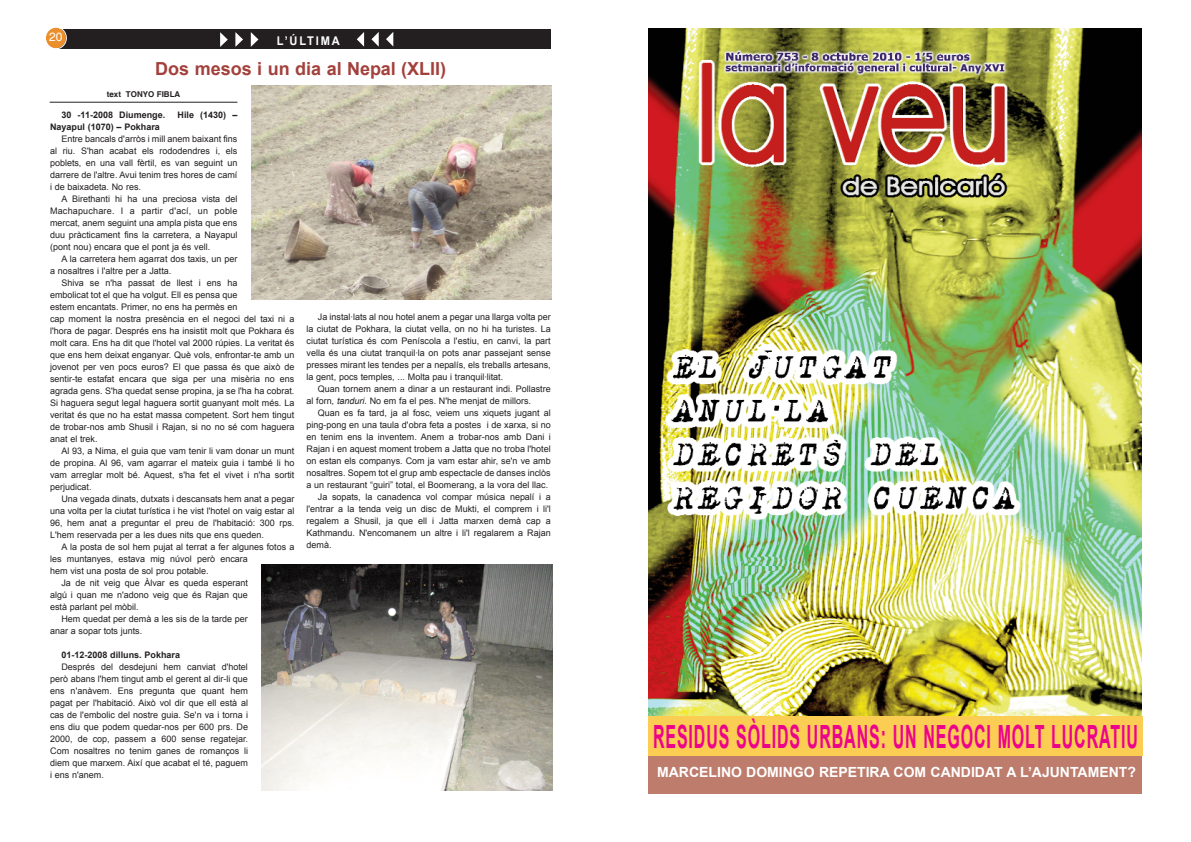
<style>
.page{position:relative;width:1191px;height:842px;background:#fff}
.page>*{position:absolute;margin:0;border:0;box-sizing:border-box;transform-origin:0 0}
.t1{font:700 32px "Arial";letter-spacing:.055em;color:#ed028c;scale:.5 1}
.t2{font:700 18px "Arial";color:#a3403b}
.t3{font:700 14px "Arial";color:#fff}
.t4{font:700 12px "Arial";letter-spacing:.165em;color:#fff;scale:.92 1}
.t5{font:12px "Helvetica";color:#fff}
.t6{font:9px/12px "Arial";color:#231f20;text-align:justify}
.t7{font:700 9px "Arial";color:#231f20}
.t8{font:700 8px "Helvetica";color:#231f20}
.s1{font-style:italic}
</style>
<div class="page">
<div style="left:59px;top:29px;width:492px;height:20px;background:#231f20"></div>
<svg style="left:220px;top:32px;width:8px;height:15px"></svg>
<svg style="left:235px;top:32px;width:8px;height:15px"></svg>
<svg style="left:251px;top:32px;width:7px;height:15px"></svg>
<svg style="left:46px;top:27px;width:21px;height:22px"></svg>
<svg style="left:386px;top:32px;width:7px;height:14px"></svg>
<svg style="left:371px;top:32px;width:8px;height:15px"></svg>
<svg style="left:357px;top:32px;width:7px;height:15px"></svg>
<div style="left:648px;top:29px;width:493px;height:765px;background:#bd7c6c"></div>
<img style="left:648px;top:29px;width:493px;height:687px">
<hr style="left:50px;top:102px;width:187px;height:1px;background:#231f20">
<img style="left:252px;top:85px;width:299px;height:215px">
<img style="left:262px;top:565px;width:290px;height:225px">
<div style="left:648px;top:716px;width:495px;height:40px;background:#fbcd53"></div>
<h3 class="t5" style="left:49px;top:30px;width:15px">20</h3>
<h3 class="t4" style="left:277px;top:34px;width:70px">L’ÚLTIMA</h3>
<h2 class="t2" style="left:155px;top:59px;width:293px">Dos mesos i un dia al Nepal (XLII)</h2>
<p class="t8" style="left:107px;top:89px;width:75px">text TONYO FIBLA</p>
<p class="t7" style="left:61px;top:110px;width:105px">30 -11-2008 Diumenge.</p>
<p class="t7" style="left:178px;top:110px;width:61px">Hile (1430) –</p>
<p class="t7" style="left:50px;top:122px;width:111px">Nayapul (1070) – Pokhara</p>
<p class="t6" style="left:50px;top:133px;width:189px;text-indent:11px">Entre bancals d'arròs i mill anem baixant fins al riu. S'han acabat els rododendres i, els poblets, en una vall fèrtil, es van seguint un darrere de l'altre. Avui tenim tres hores de camí i de baixadeta. No res.</p>
<p class="t6" style="left:50px;top:193px;width:189px;text-indent:11px">A Birethanti hi ha una preciosa vista del Machapuchare. I a partir d'ací, un poble mercat, anem seguint una ampla pista que ens duu pràcticament fins la carretera, a Nayapul (pont nou) encara que el pont ja és vell.</p>
<p class="t6" style="left:50px;top:253px;width:189px;text-indent:11px">A la carretera hem agarrat dos taxis, un per a nosaltres i l'altre per a Jatta.</p>
<p class="t6" style="left:50px;top:277px;width:246px;text-align:left;text-indent:11px">Shiva se n'ha passat de llest i ens ha<br>embolicat tot el que ha volgut. Ell es pensa que<br>estem encantats. Primer, no ens ha permès en<br>cap moment la nostra presència en el negoci del taxi ni a l'hora de pagar. Després ens ha insistit molt que Pokhara és molt cara. Ens ha dit que l'hotel val 2000 rúpies. La veritat és que ens hem deixat enganyar. Què vols, enfrontar-te amb un jovenot per ven pocs euros? El que passa és que això de sentir-te estafat encara que siga per una misèria no ens agrada gens. S'ha quedat sense propina, ja se l'ha ha cobrat.<br>Si haguera segut legal haguera sortit guanyant molt més. La veritat és que no ha estat massa competent. Sort hem tingut de trobar-nos amb Shusil i Rajan, si no no sé com haguera anat el trek.</p>
<p class="t6" style="left:50px;top:445px;width:246px;text-indent:11px">Al 93, a Nima, el guia que vam tenir li vam donar un munt de propina. Al 96, vam agarrar el mateix guia i també li ho vam arreglar molt bé. Aquest, s'ha fet el vivet i n'ha sortit perjudicat.</p>
<p class="t6" style="left:50px;top:493px;width:246px;text-indent:11px">Una vegada dinats, dutxats i descansats hem anat a pegar una volta per la ciutat turística i he vist l'hotel on vaig estar al 96, hem anat a preguntar el preu de l'habitació: 300 rps.<br>L'hem reservada per a les dues nits que ens queden.</p>
<p class="t6" style="left:61px;top:541px;width:234px">A la posta de sol hem pujat al terrat a fer algunes fotos a</p>
<p class="t6" style="left:50px;top:553px;width:199px">les muntanyes, estava mig núvol però encara</p>
<p class="t6" style="left:50px;top:565px;width:160px">hem vist una posta de sol prou potable.</p>
<p class="t6" style="left:61px;top:577px;width:188px">Ja de nit veig que Àlvar es queda esperant</p>
<p class="t6" style="left:50px;top:589px;width:199px">algú i quan me n'adono veig que és Rajan que</p>
<p class="t6" style="left:50px;top:601px;width:90px">està parlant pel mòbil.</p>
<p class="t6" style="left:61px;top:613px;width:188px">Hem quedat per demà a les sis de la tarde per</p>
<p class="t6" style="left:50px;top:625px;width:94px">anar a sopar tots junts.</p>
<p class="t7" style="left:61px;top:650px;width:120px">01-12-2008 dilluns. Pokhara</p>
<p class="t6" style="left:50px;top:661px;width:199px;text-indent:11px">Després del desdejuni hem canviat d'hotel però abans l'hem tingut amb el gerent al dir-li que ens n'anàvem. Ens pregunta que quant hem pagat per l'habitació. Això vol dir que ell està al cas de l'embolic del nostre guia. Se'n va i torna i ens diu que podem quedar-nos per 600 prs. De 2000, de cop, passem a 600 sense regatejar.<br>Com nosaltres no tenim ganes de romanços li diem que marxem. Així que acabat el té, paguem i ens n'anem.</p>
<p class="t6" style="left:306px;top:310px;width:246px;text-indent:11px">Ja instal·lats al nou hotel anem a pegar una llarga volta per la ciutat de Pokhara, la ciutat vella, on no hi ha turistes. La ciutat turística és com Peníscola a l'estiu, en canvi, la part vella és una ciutat tranquil·la on pots anar passejant sense presses mirant les tendes per a nepalís, els treballs artesans, la gent, pocs temples, ... Molta pau i tranquil·litat.</p>
<p class="t6" style="left:306px;top:382px;width:246px;text-indent:11px">Quan tornem anem a dinar a un restaurant indi. Pollastre al forn<span class="s1">, tanduri</span>. No em fa el pes. N'he menjat de millors.</p>
<p class="t6" style="left:318px;top:406px;width:234px">Quan es fa tard, ja al fosc, veiem uns xiquets jugant al</p>
<p class="t6" style="left:306px;top:418px;width:246px">ping-pong en una taula d'obra feta a postes i de xarxa, si no</p>
<p class="t6" style="left:306px;top:430px;width:246px">en tenim ens la inventem. Anem a trobar-nos amb Dani i</p>
<p class="t6" style="left:306px;top:442px;width:246px">Rajan i en aquest moment trobem a Jatta que no troba l'hotel</p>
<p class="t6" style="left:306px;top:454px;width:246px">on estan els companys. Com ja vam estar ahir, se'n ve amb</p>
<p class="t6" style="left:306px;top:466px;width:246px">nosaltres. Sopem tot el grup amb espectacle de danses inclòs</p>
<p class="t6" style="left:306px;top:478px;width:243px">a un restaurant “guiri” total, el Boomerang, a la vora del llac.</p>
<p class="t6" style="left:318px;top:490px;width:234px">Ja sopats, la canadenca vol compar música nepalí i a</p>
<p class="t6" style="left:306px;top:502px;width:246px">l'entrar a la tenda veig un disc de Mukti, el comprem i li'l</p>
<p class="t6" style="left:306px;top:514px;width:246px">regalem a Shusil, ja que ell i Jatta marxen demà cap a</p>
<p class="t6" style="left:306px;top:526px;width:246px">Kathmandu. N'encomanem un altre i li'l regalarem a Rajan</p>
<p class="t6" style="left:306px;top:538px;width:27px">demà.</p>
<h1 class="t1" style="left:653px;top:719px;width:971px">RESIDUS SÒLIDS URBANS: UN NEGOCI MOLT LUCRATIU</h1>
<h3 class="t3" style="left:657px;top:764px;width:480px">MARCELINO DOMINGO REPETIRA COM CANDIDAT A L’AJUNTAMENT?</h3>
</div>
